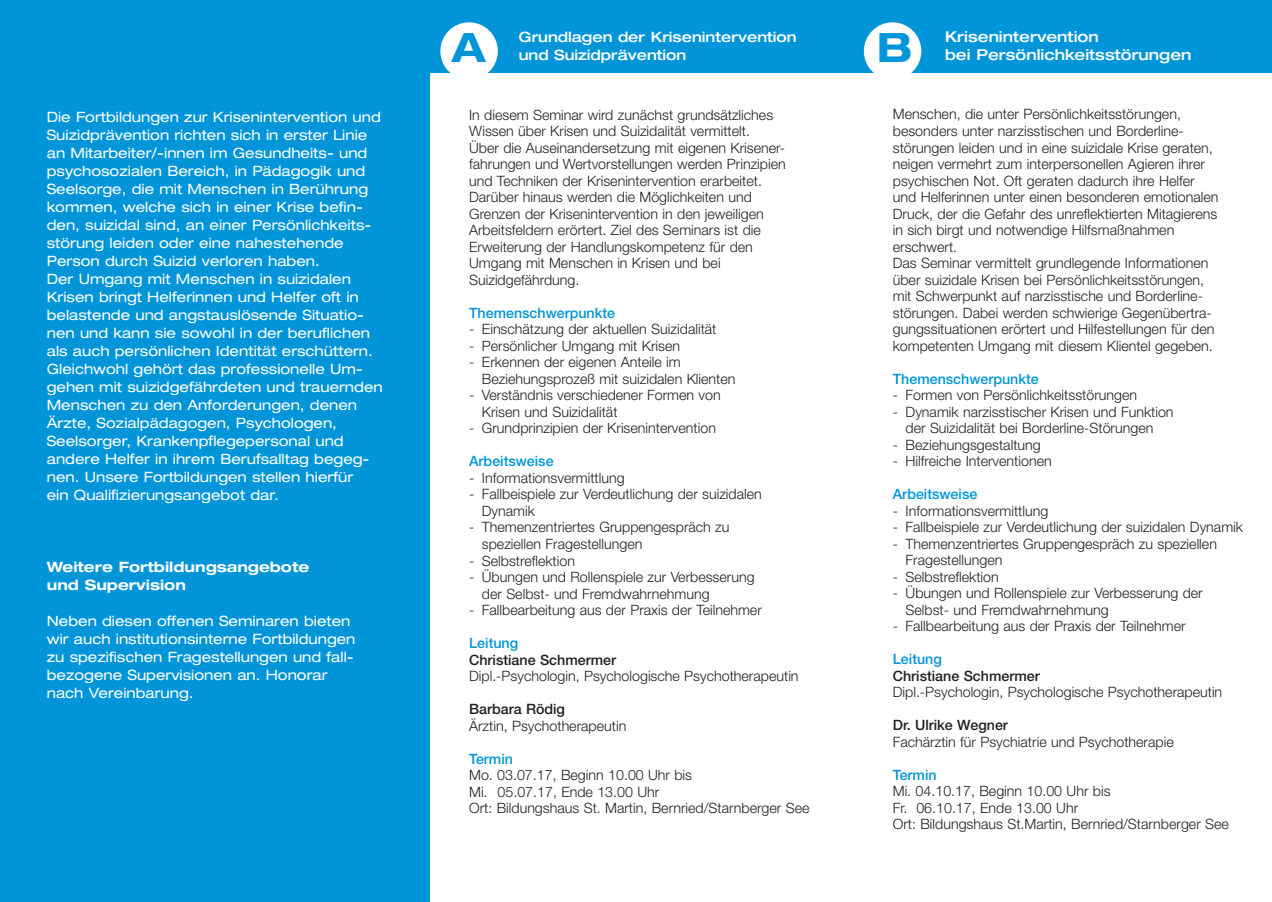
<style>
.page{position:relative;width:1272px;height:902px;background:#fff}
.page>*{position:absolute;margin:0;border:0;box-sizing:border-box;transform-origin:0 0}
.t1{font:700 expanded 40.5px "Helvetica Neue";color:#0095d9}
.t2{font:500 expanded 15px/18px "Helvetica Neue";color:#fff}
.t3{font:300 14.25px/16.5px "Helvetica Neue";color:#231f20}
.t4{font:expanded 14.25px/18px "Helvetica Neue";color:#fff}
.t5{font:500 14.25px "Helvetica Neue";color:#0095d9}
.t6{font:500 14.25px "Helvetica Neue";color:#231f20}
.t7{font:500 expanded 14.25px/18px "Helvetica Neue";color:#fff}
.t8{font:700 expanded 14.25px/18px "Helvetica Neue";color:#fff}
</style>
<div class="page">
<div style="left:0;top:52px;width:429px;height:849px;background:#0095d9"></div>
<div style="left:0;top:0;width:1271px;height:72px;background:#0095d9"></div>
<div style="left:440px;top:22px;width:58px;height:58px;background:#fff;border-radius:50%"></div>
<div style="left:863px;top:22px;width:58px;height:58px;background:#fff;border-radius:50%"></div>
<p class="t4" style="left:47px;top:109px;width:337px">Die Fortbildungen zur Krisenintervention und Suizidprävention richten sich in erster Linie an Mitarbeiter/-innen im Gesundheits- und psychosozialen Bereich, in Pädagogik und Seelsorge, die mit Menschen in Berührung kommen, welche sich in einer Krise befin&shy;den, suizidal sind, an einer Persönlichkeits&shy;störung leiden oder eine nahestehende Person durch Suizid verloren haben.<br>Der Umgang mit Menschen in suizidalen Krisen bringt Helferinnen und Helfer oft in belastende und angstauslösende Situatio&shy;nen und kann sie sowohl in der beruflichen als auch persönlichen Identität erschüttern.<br>Gleichwohl gehört das professionelle Um&shy;gehen mit suizidgefährdeten und trauernden Menschen zu den Anforderungen, denen Ärzte, Sozialpädagogen, Psychologen, Seelsorger, Krankenpflegepersonal und andere Helfer in ihrem Berufsalltag begeg&shy;nen. Unsere Fortbildungen stellen hierfür<br>ein Qualifizierungsangebot dar.</p>
<p class="t8" style="left:47px;top:559px;width:264px">Weitere Fortbildungsangebote und Supervision</p>
<p class="t4" style="left:47px;top:613px;width:310px">Neben diesen offenen Seminaren bieten wir auch institutionsinterne Fortbildungen zu spezifischen Fragestellungen und fall&shy;bezogene Supervisionen an. Honorar nach Vereinbarung.</p>
<p class="t7" style="left:519px;top:30px;width:279px">Grundlagen der Krisenintervention und Suizidprävention</p>
<h1 class="t1" style="left:452px;top:33px;width:35px">A</h1>
<h1 class="t1" style="left:876px;top:33px;width:38px">B</h1>
<p class="t2" style="left:945px;top:29px;width:248px">Krisenintervention<br>bei Persönlichkeitsstörungen</p>
<p class="t3" style="left:469px;top:108px;width:318px">In diesem Seminar wird zunächst grundsätzliches Wissen über Krisen und Suizidalität vermittelt.<br>Über die Auseinandersetzung mit eigenen Krisener&shy;fahrungen und Wertvorstellungen werden Prinzipien und Techniken der Krisenintervention erarbeitet.<br>Darüber hinaus werden die Möglichkeiten und Grenzen der Krisenintervention in den jeweiligen Arbeitsfeldern erörtert. Ziel des Seminars ist die Erweiterung der Handlungskompetenz für den Umgang mit Menschen in Krisen und bei Suizidgefährdung.</p>
<p class="t5" style="left:469px;top:307px;width:147px">Themenschwerpunkte</p>
<p class="t3" style="left:469px;top:322px;width:249px">- Einschätzung der aktuellen Suizidalität</p>
<p class="t3" style="left:469px;top:339px;width:212px">- Persönlicher Umgang mit Krisen</p>
<p class="t3" style="left:482px;top:355px;width:255px;text-indent:-13px">- Erkennen der eigenen Anteile im<br>Beziehungsprozeß mit suizidalen Klienten</p>
<p class="t3" style="left:482px;top:388px;width:240px;text-indent:-13px">- Verständnis verschiedener Formen von<br>Krisen und Suizidalität</p>
<p class="t3" style="left:469px;top:421px;width:248px">- Grundprinzipien der Krisenintervention</p>
<p class="t5" style="left:469px;top:456px;width:86px">Arbeitsweise</p>
<p class="t3" style="left:469px;top:471px;width:157px">- Informationsvermittlung</p>
<p class="t3" style="left:482px;top:487px;width:281px;text-indent:-13px">- Fallbeispiele zur Verdeutlichung der suizidalen<br>Dynamik</p>
<p class="t3" style="left:482px;top:520px;width:249px;text-indent:-13px">- Themenzentriertes Gruppengespräch zu speziellen Fragestellungen</p>
<p class="t3" style="left:469px;top:553px;width:107px">- Selbstreflektion</p>
<p class="t3" style="left:482px;top:570px;width:274px;text-indent:-13px">- Übungen und Rollenspiele zur Verbesserung der Selbst- und Fremdwahrnehmung</p>
<p class="t3" style="left:469px;top:603px;width:294px">- Fallbearbeitung aus der Praxis der Teilnehmer</p>
<p class="t5" style="left:469px;top:637px;width:51px">Leitung</p>
<p class="t6" style="left:469px;top:654px;width:148px">Christiane Schmermer</p>
<p class="t3" style="left:469px;top:669px;width:331px">Dipl.-Psychologin, Psychologische Psychotherapeutin</p>
<p class="t6" style="left:469px;top:703px;width:97px">Barbara Rödig</p>
<p class="t3" style="left:469px;top:718px;width:159px">Ärztin, Psychotherapeutin</p>
<p class="t5" style="left:469px;top:753px;width:45px">Termin</p>
<p class="t3" style="left:469px;top:768px;width:342px">Mo. 03.07.17, Beginn 10.00 Uhr bis<br>Mi. 05.07.17, Ende 13.00 Uhr<br>Ort: Bildungshaus St. Martin, Bernried/Starnberger See</p>
<p class="t3" style="left:892px;top:107px;width:327px">Menschen, die unter Persönlichkeitsstörungen, besonders unter narzisstischen und Borderline&shy;störungen leiden und in eine suizidale Krise geraten, neigen vermehrt zum interpersonellen Agieren ihrer psychischen Not. Oft geraten dadurch ihre Helfer und Helferinnen unter einen besonderen emotionalen Druck, der die Gefahr des unreflektierten Mitagierens in sich birgt und notwendige Hilfsmaßnahmen erschwert.<br>Das Seminar vermittelt grundlegende Informationen über suizidale Krisen bei Persönlichkeitsstörungen, mit Schwerpunkt auf narzisstische und Borderline&shy;störungen. Dabei werden schwierige Gegenübertra&shy;gungssituationen erörtert und Hilfestellungen für den kompetenten Umgang mit diesem Klientel gegeben.</p>
<p class="t5" style="left:892px;top:373px;width:147px">Themenschwerpunkte</p>
<p class="t3" style="left:892px;top:388px;width:246px">- Formen von Persönlichkeitsstörungen</p>
<p class="t3" style="left:892px;top:404px;width:282px;text-align:center">- Dynamik narzisstischer Krisen und Funktion der Suizidalität bei Borderline-Störungen</p>
<p class="t3" style="left:892px;top:437px;width:149px">- Beziehungsgestaltung</p>
<p class="t3" style="left:892px;top:454px;width:160px">- Hilfreiche Interventionen</p>
<p class="t5" style="left:892px;top:489px;width:86px">Arbeitsweise</p>
<p class="t3" style="left:892px;top:503px;width:157px">- Informationsvermittlung</p>
<p class="t3" style="left:892px;top:520px;width:351px">- Fallbeispiele zur Verdeutlichung der suizidalen Dynamik</p>
<p class="t3" style="left:905px;top:536px;width:313px;text-indent:-13px">- Themenzentriertes Gruppengespräch zu speziellen<br>Fragestellungen</p>
<p class="t3" style="left:892px;top:569px;width:107px">- Selbstreflektion</p>
<p class="t3" style="left:905px;top:586px;width:299px;text-indent:-13px">- Übungen und Rollenspiele zur Verbesserung der<br>Selbst- und Fremdwahrnehmung</p>
<p class="t3" style="left:892px;top:619px;width:294px">- Fallbearbeitung aus der Praxis der Teilnehmer</p>
<p class="t5" style="left:892px;top:654px;width:51px">Leitung</p>
<p class="t6" style="left:892px;top:670px;width:148px">Christiane Schmermer</p>
<p class="t3" style="left:892px;top:685px;width:331px">Dipl.-Psychologin, Psychologische Psychotherapeutin</p>
<p class="t6" style="left:892px;top:720px;width:117px">Dr. Ulrike Wegner</p>
<p class="t3" style="left:892px;top:734px;width:282px">Fachärztin für Psychiatrie und Psychotherapie</p>
<p class="t5" style="left:892px;top:769px;width:45px">Termin</p>
<p class="t3" style="left:892px;top:784px;width:338px">Mi. 04.10.17, Beginn 10.00 Uhr bis<br>Fr. 06.10.17, Ende 13.00 Uhr<br>Ort: Bildungshaus St.Martin, Bernried/Starnberger See</p>
</div>
